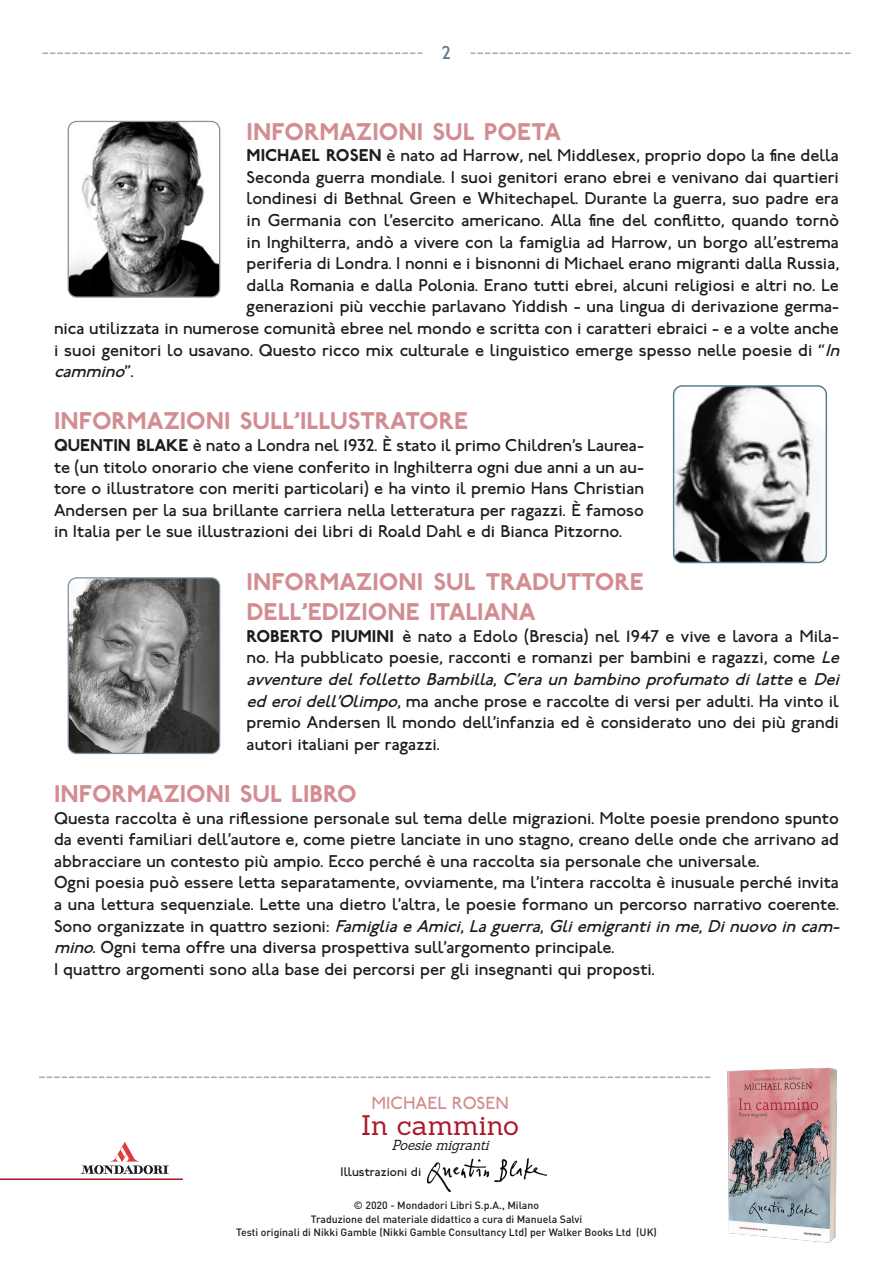
<style>
.page{position:relative;width:893px;height:1263px;background:#fff}
.page>*{position:absolute;margin:0;border:0;box-sizing:border-box;transform-origin:0 0}
.t1{font:27.6px "Sanchez";letter-spacing:-.005em;color:#ab192a}
.t2{font:700 25.5px/30.6px "P22 Johnston Underground";color:#d38d92}
.t3{font:19.5px "P22 Johnston Underground";color:#5b7e91}
.t4{font:18.6px "P22 Johnston Underground";color:#d38d92}
.t5{font:18px/21.6px "P22 Johnston Underground";color:#1d1d1b;text-align:justify}
.t6{font:italic 18px "P22 Johnston Underground";color:#1d1d1b}
.t7{font:italic 14.1px "Sanchez";color:#1d1d1b;scale:.93 1}
.t8{font:13.05px "P22 Johnston Underground";color:#1d1d1b}
.t9{font:500 10.5px/13.5px "DINOT";color:#1d1d1b;text-align:center}
.s1{font-weight:700}
.s2{font-style:italic}
.s3{font-style:normal}
</style>
<div class="page">
<svg style="left:40px;top:1076px;width:670px;height:2px"></svg>
<svg style="left:43px;top:53px;width:807px;height:1px"></svg>
<img style="left:727px;top:1067px;width:110px;height:176px">
<img style="left:80px;top:1142px;width:89px;height:33px">
<div style="left:422px;top:28px;width:49px;height:49px;background:#fff;border-radius:50%"></div>
<img style="left:427px;top:1159px;width:119px;height:32px">
<hr style="left:0;top:1178px;width:183px;height:2px;background:#ab192a">
<img style="left:68px;top:121px;width:152px;height:176px">
<div style="left:68px;top:121px;width:152px;height:177px;border:1px solid #7d94a4;border-radius:9px"></div>
<img style="left:68px;top:578px;width:152px;height:175px">
<div style="left:68px;top:577px;width:152px;height:177px;border:1px solid #7d94a4;border-radius:9px"></div>
<img style="left:674px;top:388px;width:152px;height:174px">
<div style="left:673px;top:385px;width:154px;height:178px;border:2px solid #5b7e91;border-radius:9px"></div>
<p class="t3" style="left:442px;top:41px;width:11px">2</p>
<p class="t2" style="left:247px;top:115px;width:316px">INFORMAZIONI SUL POETA</p>
<p class="t5" style="left:247px;top:144px;width:594px"><span class="s1">MICHAEL ROSEN</span> è nato ad Harrow, nel Middlesex, proprio dopo la fine della</p>
<p class="t5" style="left:247px;top:166px;width:594px">Seconda guerra mondiale. I suoi genitori erano ebrei e venivano dai quartieri</p>
<p class="t5" style="left:247px;top:188px;width:594px">londinesi di Bethnal Green e Whitechapel. Durante la guerra, suo padre era</p>
<p class="t5" style="left:247px;top:209px;width:594px">in Germania con l’esercito americano. Alla fine del conflitto, quando tornò</p>
<p class="t5" style="left:247px;top:231px;width:594px">in Inghilterra, andò a vivere con la famiglia ad Harrow, un borgo all’estrema</p>
<p class="t5" style="left:247px;top:252px;width:594px">periferia di Londra. I nonni e i bisnonni di Michael erano migranti dalla Russia,</p>
<p class="t5" style="left:247px;top:274px;width:594px">dalla Romania e dalla Polonia. Erano tutti ebrei, alcuni religiosi e altri no. Le</p>
<p class="t5" style="left:247px;top:296px;width:594px">generazioni più vecchie parlavano Yiddish - una lingua di derivazione germa-</p>
<p class="t5" style="left:54px;top:317px;width:786px">nica utilizzata in numerose comunità ebree nel mondo e scritta con i caratteri ebraici - e a volte anche</p>
<p class="t5" style="left:54px;top:339px;width:792px">i suoi genitori lo usavano. Questo ricco mix culturale e linguistico emerge spesso nelle poesie di “<span class="s2">In</span></p>
<p class="t6" style="left:54px;top:361px;width:81px">cammino<span class="s3">” .</span></p>
<p class="t2" style="left:54px;top:405px;width:416px">INFORMAZIONI SULL’ILLUSTRATORE</p>
<p class="t5" style="left:54px;top:434px;width:592px"><span class="s1">QUENTIN BLAKE</span> è nato a Londra nel 1932. È stato il primo Children’s Laurea&shy;te (un titolo onorario che viene conferito in Inghilterra ogni due anni a un au&shy;tore o illustratore con meriti particolari) e ha vinto il premio Hans Christian Andersen per la sua brillante carriera nella letteratura per ragazzi. È famoso in Italia per le sue illustrazioni dei libri di Roald Dahl e di Bianca Pitzorno.</p>
<p class="t2" style="left:247px;top:565px;width:399px">INFORMAZIONI SUL TRADUTTORE<br>DELL’EDIZIONE ITALIANA</p>
<p class="t5" style="left:247px;top:625px;width:599px;text-align:left"><span class="s1">ROBERTO PIUMINI</span> è nato a Edolo (Brescia) nel 1947 e vive e lavora a Mila&shy;no. Ha pubblicato poesie, racconti e romanzi per bambini e ragazzi, come <span class="s2">Le avventuredelfollettoBambilla</span>, <span class="s2">C’eraunbambinoprofumatodilatte</span>e <span class="s2">Dei ederoidell’Olimpo</span>, ma anche prose e raccolte di versi per adulti. Ha vinto il premio Andersen Il mondo dell’infanzia ed è considerato uno dei più grandi autori italiani per ragazzi.</p>
<p class="t2" style="left:54px;top:777px;width:304px">INFORMAZIONI SUL LIBRO</p>
<p class="t5" style="left:54px;top:807px;width:786px">Questa raccolta è una riflessione personale sul tema delle migrazioni. Molte poesie prendono spunto da eventi familiari dell’autore e, come pietre lanciate in uno stagno, creano delle onde che arrivano ad abbracciare un contesto più ampio. Ecco perché è una raccolta sia personale che universale.</p>
<p class="t5" style="left:54px;top:872px;width:792px;text-align:left">Ogni poesia può essere letta separatamente, ovviamente, ma l’intera raccolta è inusuale perché invita a una lettura sequenziale. Lette una dietro l’altra, le poesie formano un percorso narrativo coerente.<br>S o n o o r g a n i z z a t e i n q u a t t r o s e z i o n i : <span class="s2">FamigliaeAmici</span>, <span class="s2">Laguerra</span>, <span class="s2">Gliemigrantiinme</span>, <span class="s2">Dinuovoincam&shy;mino</span>. Ogni tema offre una diversa prospettiva sull’argomento principale.</p>
<p class="t5" style="left:54px;top:958px;width:602px">I quattro argomenti sono alla base dei percorsi per gli insegnanti qui proposti.</p>
<p class="t4" style="left:371px;top:1092px;width:139px">MICHAEL ROSEN</p>
<h1 class="t1" style="left:361px;top:1107px;width:159px">In cammino</h1>
<p class="t7" style="left:392px;top:1136px;width:111px">Poesiemigranti</p>
<p class="t8" style="left:341px;top:1164px;width:82px">Illustrazioni di</p>
<p class="t9" style="left:236px;top:1198px;width:422px">© 2020 - Mondadori Libri S.p.A., Milano<br>Traduzione del materiale didattico a cura di Manuela Salvi<br>Testi originali di Nikki Gamble (Nikki Gamble Consultancy Ltd) per Walker Books Ltd (UK)</p>
</div>
